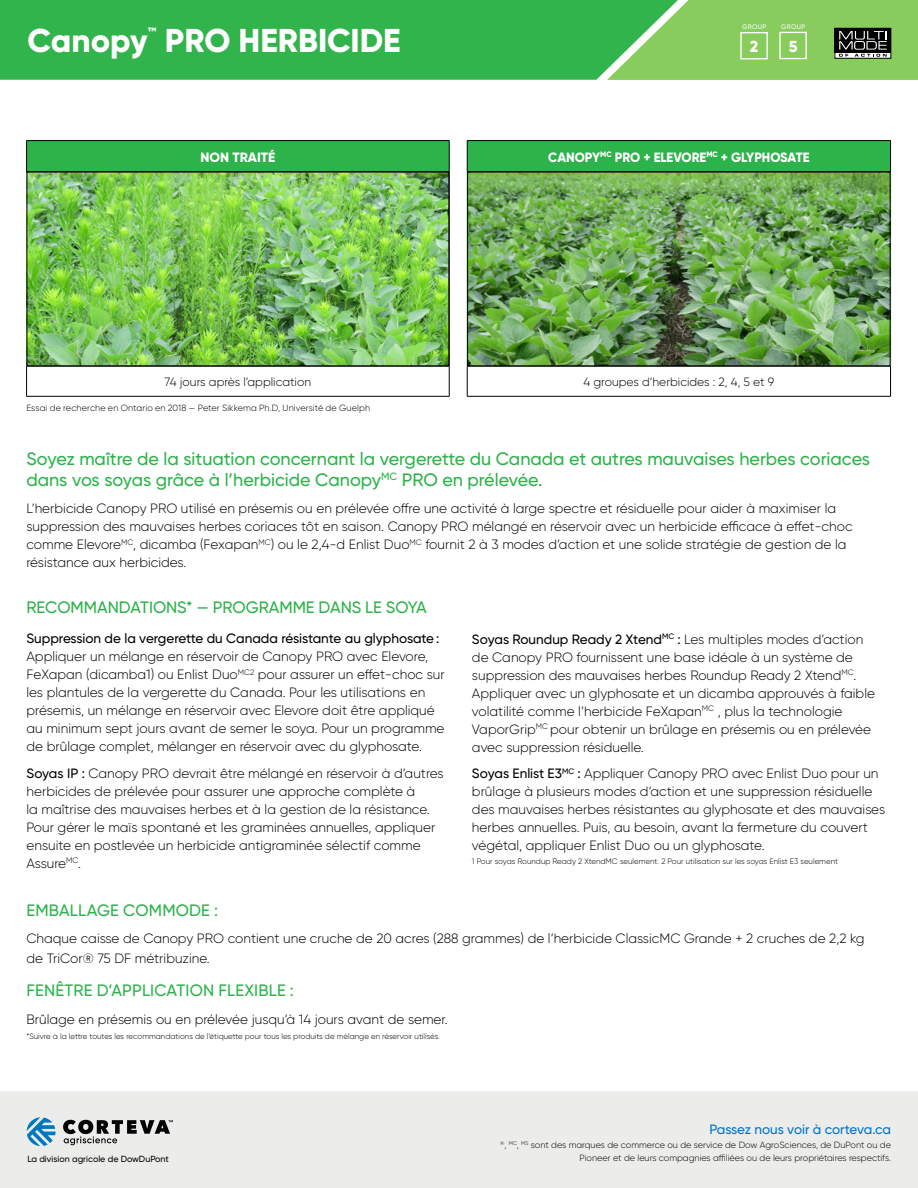
<style>
.page{position:relative;width:918px;height:1188px;background:#fff}
.page>*{position:absolute;margin:0;border:0;box-sizing:border-box;transform-origin:0 0}
.t1{font:800 33px "Gilroy";color:#fff}
.t2{font:500 18px/21.6px "Gilroy";color:#2cb34a}
.t3{font:500 16.5px "Gilroy";letter-spacing:.005em;color:#2cb34a}
.t4{font:800 15.9px "Gilroy";color:#fff}
.t5{font:300 13.5px/18px "Gilroy";color:#000}
.t6{font:500 13.5px "Gilroy";color:#000}
.t7{font:800 13.5px "Gilroy";color:#fff;scale:.95 1}
.t8{font:500 13.5px "Gilroy";letter-spacing:-.01em;color:#0071ce}
.t9{font:800 13.5px "Gilroy";color:#fff}
.t10{font:300 12px "Gilroy";color:#000}
.t11{font:300 9px/13.5px "Gilroy";color:#000;text-align:right}
.t12{font:500 8.85px "Gilroy";color:#010101}
.t13{font:300 7.8px "Gilroy";color:#000}
.t14{font:500 6.6px "Gilroy";letter-spacing:.06em;color:#fff}
.s1{font-weight:500}
</style>
<div class="page">
<div style="left:0;top:0;width:607px;height:80px;background:#31b44b"></div>
<div style="left:0;top:1091px;width:918px;height:97px;background:#ecedeb"></div>
<svg style="left:607px;top:0;width:311px;height:80px;background:#7dc15e"></svg>
<div style="left:740px;top:32px;width:28px;height:27px;border:1px solid #fff"></div>
<div style="left:779px;top:32px;width:28px;height:27px;border:1px solid #fff"></div>
<div style="left:27px;top:141px;width:863px;height:31px;background:#2cb34a"></div>
<hr style="left:26px;top:140px;width:423px;height:1px;background:#000">
<hr style="left:26px;top:141px;width:1px;height:31px;background:#000">
<hr style="left:449px;top:141px;width:1px;height:31px;background:#000">
<hr style="left:26px;top:171px;width:423px;height:1px;background:#000">
<hr style="left:26px;top:172px;width:1px;height:194px;background:#000">
<hr style="left:449px;top:172px;width:1px;height:194px;background:#000">
<hr style="left:26px;top:366px;width:423px;height:1px;background:#000">
<hr style="left:26px;top:366px;width:1px;height:30px;background:#000">
<hr style="left:449px;top:366px;width:1px;height:30px;background:#000">
<hr style="left:26px;top:396px;width:423px;height:1px;background:#000">
<hr style="left:467px;top:140px;width:424px;height:1px;background:#000">
<hr style="left:890px;top:141px;width:1px;height:31px;background:#000">
<hr style="left:467px;top:171px;width:424px;height:1px;background:#000">
<hr style="left:890px;top:172px;width:1px;height:194px;background:#000">
<hr style="left:467px;top:366px;width:424px;height:1px;background:#000">
<hr style="left:467px;top:366px;width:1px;height:30px;background:#000">
<hr style="left:890px;top:366px;width:1px;height:30px;background:#000">
<hr style="left:467px;top:396px;width:424px;height:1px;background:#000">
<hr style="left:467px;top:141px;width:1px;height:31px;background:#000">
<img style="left:29px;top:174px;width:418px;height:190px">
<img style="left:469px;top:174px;width:419px;height:190px">
<div style="left:467px;top:172px;width:423px;height:194px;border:1px solid #000"></div>
<svg style="left:27px;top:1117px;width:29px;height:29px"></svg>
<svg style="left:63px;top:1120px;width:110px;height:25px"></svg>
<h1 class="t1" style="left:27px;top:20px;width:375px">Canopy<sup>™</sup> PRO HERBICIDE</h1>
<p class="t14" style="left:742px;top:23px;width:26px">GROUP</p>
<p class="t4" style="left:750px;top:37px;width:10px">2</p>
<p class="t14" style="left:781px;top:23px;width:26px">GROUP</p>
<p class="t4" style="left:789px;top:36px;width:10px">5</p>
<p class="t9" style="left:200px;top:148px;width:76px">NON TRAITÉ</p>
<p class="t7" style="left:548px;top:148px;width:276px">CANOPY<sup>MC</sup> PRO + ELEVORE<sup>MC</sup> + GLYPHOSATE</p>
<p class="t10" style="left:165px;top:374px;width:148px">74 jours après l’application</p>
<p class="t10" style="left:583px;top:375px;width:192px">4 groupes d’herbicides : 2, 4, 5 et 9</p>
<p class="t11" style="left:26px;top:401px;width:345px">Essai de recherche en Ontario en 2018 — Peter Sikkema Ph.D, Université de Guelph</p>
<h2 class="t2" style="left:26px;top:448px;width:845px">Soyez maître de la situation concernant la vergerette du Canada et autres mauvaises herbes coriaces dans vos soyas grâce à l’herbicide Canopy<sup>MC</sup> PRO en prélevée.</h2>
<p class="t5" style="left:26px;top:499px;width:828px">L’herbicide Canopy PRO utilisé en présemis ou en prélevée offre une activité à large spectre et résiduelle pour aider à maximiser la suppression des mauvaises herbes coriaces tôt en saison. Canopy PRO mélangé en réservoir avec un herbicide efficace à effet-choc comme Elevore<sup>MC</sup>, dicamba (Fexapan<sup>MC</sup>) ou le 2,4-d Enlist Duo<sup>MC</sup> fournit 2 à 3 modes d’action et une solide stratégie de gestion de la résistance aux herbicides.</p>
<p class="t3" style="left:27px;top:597px;width:402px">RECOMMANDATIONS* — PROGRAMME DANS LE SOYA</p>
<p class="t6" style="left:26px;top:630px;width:415px">Suppression de la vergerette du Canada résistante au glyphosate :</p>
<p class="t5" style="left:26px;top:647px;width:420px">Appliquer un mélange en réservoir de Canopy PRO avec Elevore, FeXapan (dicamba1) ou Enlist Duo<sup>MC2</sup> pour assurer un effet-choc sur les plantules de la vergerette du Canada. Pour les utilisations en présemis, un mélange en réservoir avec Elevore doit être appliqué au minimum sept jours avant de semer le soya. Pour un programme de brûlage complet, mélanger en réservoir avec du glyphosate.</p>
<p class="t5" style="left:26px;top:764px;width:419px"><span class="s1">Soyas IP :</span> Canopy PRO devrait être mélangé en réservoir à d’autres herbicides de prélevée pour assurer une approche complète à<br>la maîtrise des mauvaises herbes et à la gestion de la résistance.<br>Pour gérer le maïs spontané et les graminées annuelles, appliquer ensuite en postlevée un herbicide antigraminée sélectif comme Assure<sup>MC</sup>.</p>
<p class="t5" style="left:472px;top:630px;width:405px"><span class="s1">Soyas Roundup Ready 2 Xtend</span><sup>MC</sup> <span class="s1">:</span> Les multiples modes d’action de Canopy PRO fournissent une base idéale à un système de suppression des mauvaises herbes Roundup Ready 2 Xtend<sup>MC</sup>.<br>Appliquer avec un glyphosate et un dicamba approuvés à faible volatilité comme l’herbicide FeXapan<sup>MC</sup> , plus la technologie VaporGrip<sup>MC</sup> pour obtenir un brûlage en présemis ou en prélevée avec suppression résiduelle.</p>
<p class="t5" style="left:472px;top:764px;width:415px"><span class="s1">Soyas Enlist E3</span><sup>MC</sup> <span class="s1">:</span> Appliquer Canopy PRO avec Enlist Duo pour un brûlage à plusieurs modes d’action et une suppression résiduelle des mauvaises herbes résistantes au glyphosate et des mauvaises herbes annuelles. Puis, au besoin, avant la fermeture du couvert végétal, appliquer Enlist Duo ou un glyphosate.</p>
<p class="t13" style="left:472px;top:856px;width:368px">1 Pour soyas Roundup Ready 2 XtendMC seulement. 2 Pour utilisation sur les soyas Enlist E3 seulement</p>
<p class="t3" style="left:27px;top:900px;width:193px">EMBALLAGE COMMODE :</p>
<p class="t5" style="left:26px;top:929px;width:840px;line-height:19.5px">Chaque caisse de Canopy PRO contient une cruche de 20 acres (288 grammes) de l’herbicide ClassicMC Grande + 2 cruches de 2,2 kg de TriCor® 75 DF métribuzine.</p>
<p class="t3" style="left:27px;top:980px;width:269px">FENÊTRE D’APPLICATION FLEXIBLE :</p>
<p class="t5" style="left:26px;top:1010px;width:423px">Brûlage en présemis ou en prélevée jusqu’à 14 jours avant de semer.</p>
<p class="t13" style="left:26px;top:1032px;width:415px">*Suivre à la lettre toutes les recommandations de l’étiquette pour tous les produits de mélange en réservoir utilisés.</p>
<p class="t12" style="left:27px;top:1153px;width:143px">La division agricole de DowDuPont</p>
<p class="t8" style="left:709px;top:1121px;width:183px">Passez nous voir à corteva.ca</p>
<p class="t11" style="left:500px;top:1138px;width:392px"><sup>®</sup>, <sup>MC</sup>, <sup>MS</sup> sont des marques de commerce ou de service de Dow AgroSciences, de DuPont ou de<br>Pioneer et de leurs compagnies affiliées ou de leurs propriétaires respectifs.</p>
</div>
